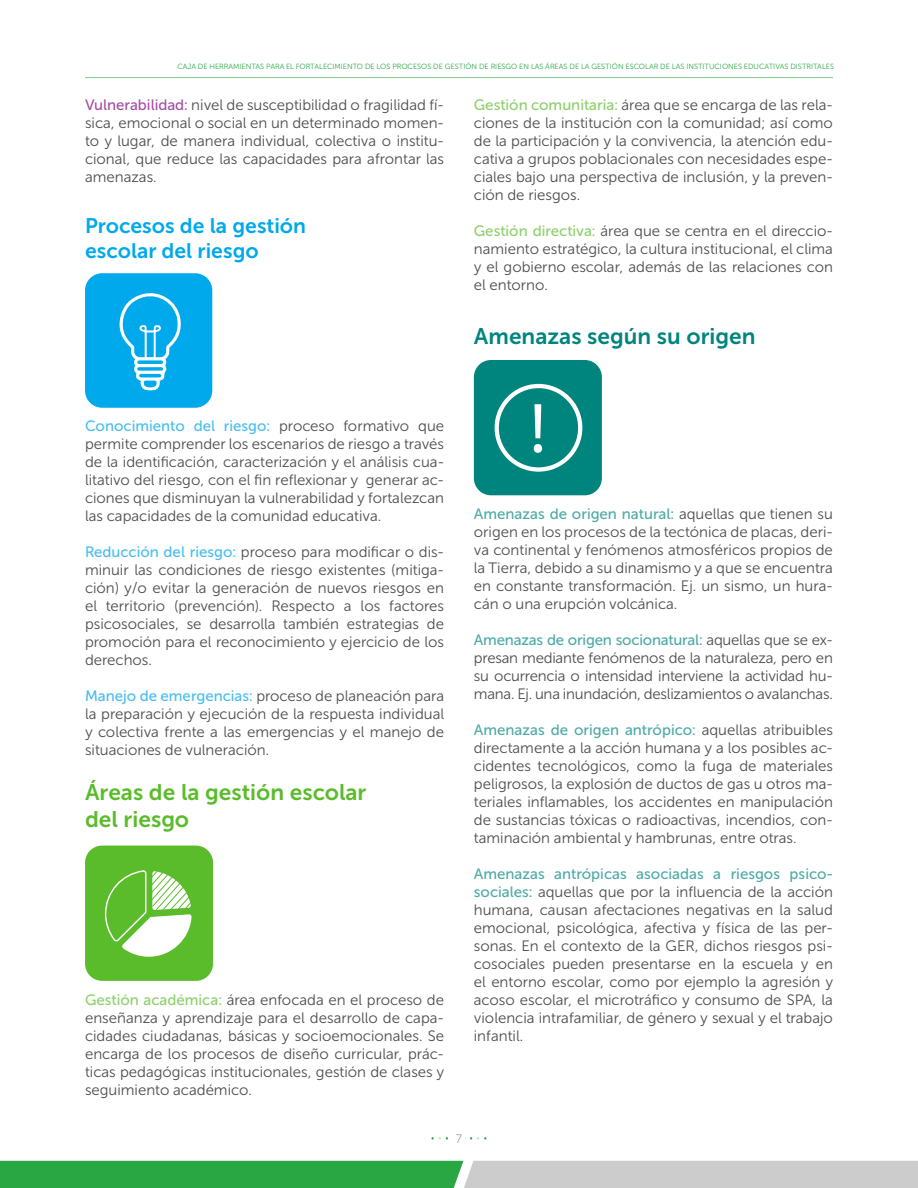
<style>
.page{position:relative;width:918px;height:1188px;background:#fff}
.page>*{position:absolute;margin:0;border:0;box-sizing:border-box;transform-origin:0 0}
.t1{font:22.5px/27px "Museo Sans Cyrl 700";color:#5bbc2b}
.t2{font:22.5px "Museo Sans Cyrl 700";color:#00857e}
.t3{font:21px/25.2px "Museo Sans Cyrl 700";color:#00a9ec}
.t4{font:15px/18px "Museo Sans Cyrl 300";color:#4d4d4d;text-align:justify}
.t5{font:15px "Museo Sans Cyrl 500";color:#4daaa5}
.t6{font:15px "Museo Sans Cyrl 500";color:#48bdef}
.t7{font:12px "Museo Sans Cyrl 100";color:#666}
.t8{font:7.5px "Museo Sans Cyrl 300";color:#29a742}
.s1{font-family:"Museo Sans Cyrl 500";color:#a64da2}
.s2{font-family:"Museo Sans Cyrl 500";color:#8cd06a}
.s3{font-family:"Museo Sans Cyrl 300";color:#4d4d4d}
.s4{font-family:"Museo Sans Cyrl 500";color:#48bdef}
.s5{font-family:"Museo Sans Cyrl 500";color:#4daaa5}
</style>
<div class="page">
<svg style="left:0;top:1161px;width:918px;height:27px;background:#7ab987"></svg>
<svg style="left:431px;top:1137px;width:17px;height:3px"></svg>
<svg style="left:470px;top:1137px;width:17px;height:3px"></svg>
<hr style="left:85px;top:77px;width:748px;height:1px;background:#7eca8e">
<div style="left:85px;top:273px;width:127px;height:135px;background:#00a9ec;border-radius:17px"></div>
<svg style="left:119px;top:293px;width:62px;height:98px"></svg>
<div style="left:85px;top:846px;width:128px;height:135px;background:#5bbc2b;border-radius:17px"></div>
<svg style="left:104px;top:870px;width:88px;height:87px"></svg>
<div style="left:474px;top:360px;width:128px;height:135px;background:#00857e;border-radius:17px"></div>
<svg style="left:534px;top:404px;width:8px;height:49px"></svg>
<div style="left:495px;top:384px;width:87px;height:88px;border:4px solid #fff;border-radius:50%"></div>
<p class="t8" style="left:177px;top:62px;width:658px">CAJA DE HERRAMIENTAS PARA EL FORTALECIMIENTO DE LOS PROCESOS DE GESTIÓN DE RIESGO EN LAS ÁREAS DE LA GESTIÓN ESCOLAR DE LAS INSTITUCIONES EDUCATIVAS DISTRITALES</p>
<p class="t4" style="left:85px;top:96px;width:361px"><span class="s1">Vulnerabilidad:</span> nivel de susceptibilidad o fragilidad fí&shy;sica, emocional o social en un determinado momen&shy;to y lugar, de manera individual, colectiva o institu&shy;cional, que reduce las capacidades para afrontar las amenazas.</p>
<h2 class="t3" style="left:85px;top:213px;width:223px">Procesos de la gestión escolar del riesgo</h2>
<p class="t4" style="left:474px;top:96px;width:361px"><span class="s2">Gestión comunitaria:</span> área que se encarga de las rela&shy;ciones de la institución con la comunidad; así como de la participación y la convivencia, la atención edu&shy;cativa a grupos poblacionales con necesidades espe&shy;ciales bajo una perspectiva de inclusión, y la preven&shy;ción de riesgos.</p>
<p class="t4" style="left:474px;top:222px;width:361px"><span class="s2">Gestión directiva:</span> área que se centra en el direccio&shy;namiento estratégico, la cultura institucional, el clima y el gobierno escolar, además de las relaciones con el entorno.</p>
<h1 class="t2" style="left:474px;top:324px;width:283px">Amenazas según su origen</h1>
<p class="t6" style="left:85px;top:417px;width:361px">Conocimiento del riesgo: <span class="s3">proceso formativo que</span></p>
<p class="t4" style="left:85px;top:435px;width:361px">permite comprender los escenarios de riesgo a través de la identificación, caracterización y el análisis cua&shy;litativo del riesgo, con el fin reflexionar y generar ac&shy;ciones que disminuyan la vulnerabilidad y fortalezcan las capacidades de la comunidad educativa.</p>
<p class="t4" style="left:85px;top:543px;width:361px"><span class="s4">Reducción del riesgo:</span> proceso para modificar o dis&shy;minuir las condiciones de riesgo existentes (mitiga&shy;ción) y/o evitar la generación de nuevos riesgos en el territorio (prevención). Respecto a los factores psicosociales, se desarrolla también estrategias de promoción para el reconocimiento y ejercicio de los derechos.</p>
<p class="t4" style="left:85px;top:687px;width:361px"><span class="s4">Manejo de emergencias:</span> proceso de planeación para la preparación y ejecución de la respuesta individual y colectiva frente a las emergencias y el manejo de situaciones de vulneración.</p>
<h1 class="t1" style="left:85px;top:778px;width:283px">Áreas de la gestión escolar del riesgo</h1>
<p class="t4" style="left:85px;top:991px;width:361px"><span class="s2">Gestión académica:</span> área enfocada en el proceso de enseñanza y aprendizaje para el desarrollo de capa&shy;cidades ciudadanas, básicas y socioemocionales. Se encarga de los procesos de diseño curricular, prác&shy;ticas pedagógicas institucionales, gestión de clases y seguimiento académico.</p>
<p class="t5" style="left:474px;top:506px;width:361px">Amenazas de origen natural: <span class="s3">aquellas que tienen su</span></p>
<p class="t4" style="left:474px;top:523px;width:361px">origen en los procesos de la tectónica de placas, deri&shy;va continental y fenómenos atmosféricos propios de la Tierra, debido a su dinamismo y a que se encuentra en constante transformación. Ej. un sismo, un hura&shy;cán o una erupción volcánica.</p>
<p class="t5" style="left:474px;top:632px;width:361px">Amenazas de origen socionatural: <span class="s3">aquellas que se ex-</span></p>
<p class="t4" style="left:474px;top:649px;width:361px">presan mediante fenómenos de la naturaleza, pero en su ocurrencia o intensidad interviene la actividad hu&shy;mana. Ej. una inundación, deslizamientos o avalanchas.</p>
<p class="t5" style="left:474px;top:722px;width:361px">Amenazas de origen antrópico: <span class="s3">aquellas atribuibles</span></p>
<p class="t4" style="left:474px;top:739px;width:361px">directamente a la acción humana y a los posibles ac&shy;cidentes tecnológicos, como la fuga de materiales peligrosos, la explosión de ductos de gas u otros ma&shy;teriales inflamables, los accidentes en manipulación de sustancias tóxicas o radioactivas, incendios, con&shy;taminación ambiental y hambrunas, entre otras.</p>
<p class="t5" style="left:474px;top:866px;width:361px">Amenazas antrópicas asociadas a riesgos psico-</p>
<p class="t4" style="left:474px;top:883px;width:361px"><span class="s5">sociales:</span> aquellas que por la influencia de la acción humana, causan afectaciones negativas en la salud emocional, psicológica, afectiva y física de las per&shy;sonas. En el contexto de la GER, dichos riesgos psi&shy;cosociales pueden presentarse en la escuela y en el entorno escolar, como por ejemplo la agresión y acoso escolar, el microtráfico y consumo de SPA, la violencia intrafamiliar, de género y sexual y el trabajo infantil.</p>
<p class="t7" style="left:456px;top:1133px;width:8px">7</p>
</div>
